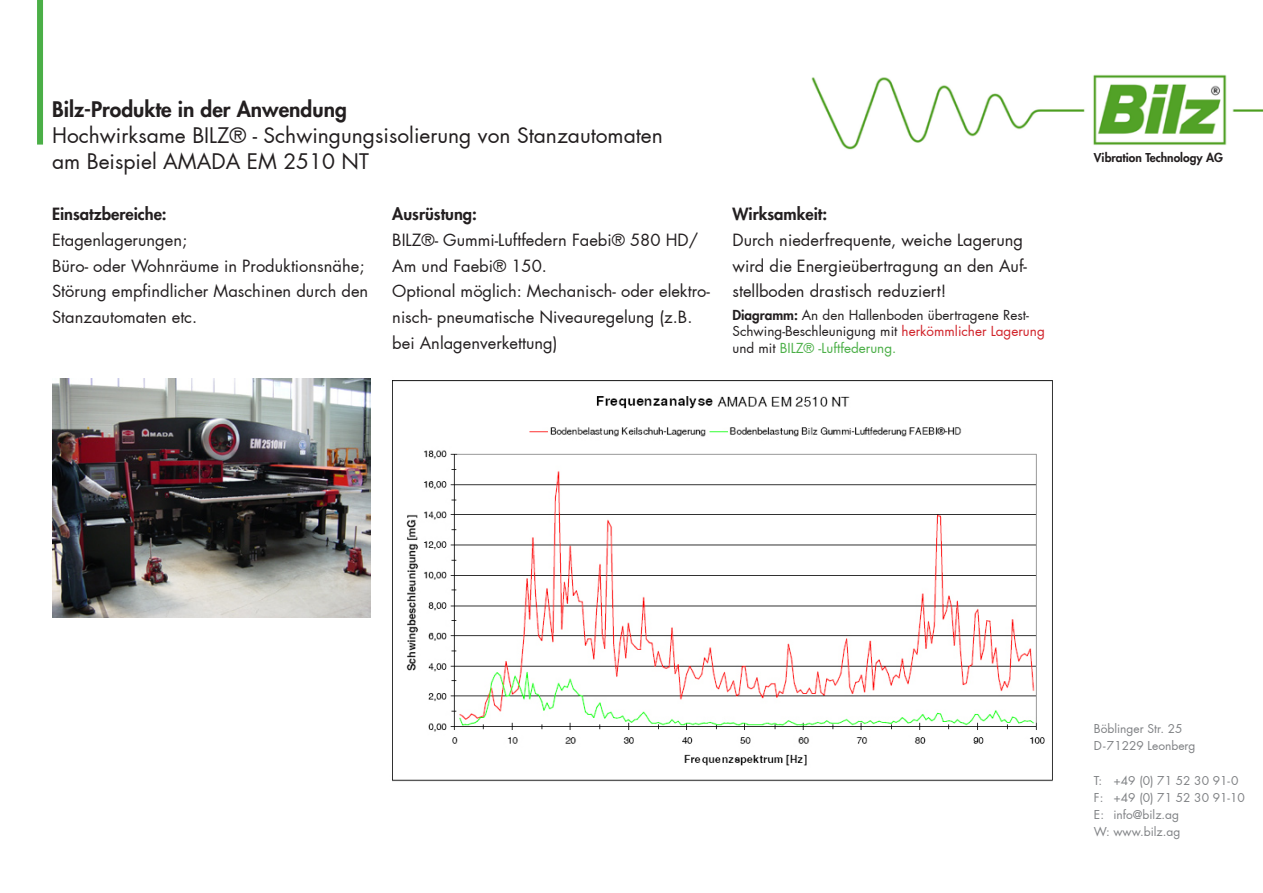
<style>
.page{position:relative;width:1263px;height:893px;background:#fff}
.page>*{position:absolute;margin:0;border:0;box-sizing:border-box;transform-origin:0 0}
.t1{font:21px "Futura";color:#231f20}
.t2{font:800 21px "Futura";color:#231f20}
.t3{font:16.5px/26px "Futura";color:#231f20}
.t4{font:800 16.5px "Futura";color:#231f20}
.t5{font:13.5px/16.5px "Futura";color:#231f20}
.t6{font:13.5px "Futura";color:#4baf47}
.t7{font:12px "Futura";color:#808285}
.t8{font:800 12px "Futura";color:#231f20}
.s1{font-weight:800}
.s2{color:#d1232a}
.s3{color:#231f20}
</style>
<div class="page">
<div style="left:37px;top:0;width:6px;height:145px;background:#4baf47"></div>
<img style="left:811px;top:74px;width:452px;height:76px">
<img style="left:392px;top:380px;width:661px;height:402px">
<img style="left:52px;top:378px;width:319px;height:239px">
<p class="t2" style="left:52px;top:96px;width:296px">Bilz-Produkte in der Anwendung</p>
<p class="t1" style="left:52px;top:122px;width:612px">Hochwirksame BILZ® - Schwingungsisolierung von Stanzautomaten</p>
<p class="t1" style="left:52px;top:148px;width:318px">am Beispiel AMADA EM 2510 NT</p>
<p class="t4" style="left:52px;top:203px;width:116px">Einsatzbereiche:</p>
<p class="t3" style="left:52px;top:227px;width:137px">Etagenlagerungen;</p>
<p class="t3" style="left:52px;top:253px;width:314px">Büro- oder Wohnräume in Produktionsnähe;</p>
<p class="t3" style="left:52px;top:279px;width:318px">Störung empfindlicher Maschinen durch den<br>Stanzautomaten etc.</p>
<p class="t4" style="left:392px;top:203px;width:86px">Ausrüstung:</p>
<p class="t3" style="left:392px;top:227px;width:307px">BILZ®- Gummi-Luftfedern Faebi® 580 HD/<br>Am und Faebi® 150.</p>
<p class="t3" style="left:392px;top:279px;width:319px">Optional möglich: Mechanisch- oder elektro&shy;nisch- pneumatische Niveauregelung (z.B. bei Anlagenverkettung)</p>
<p class="t4" style="left:732px;top:203px;width:96px">Wirksamkeit:</p>
<p class="t3" style="left:732px;top:227px;width:296px">Durch niederfrequente, weiche Lagerung wird die Energieübertragung an den Auf&shy;stellboden drastisch reduziert!</p>
<p class="t5" style="left:732px;top:307px;width:314px"><span class="s1">Diagramm:</span> An den Hallenboden übertragene Rest-<br>Schwing-Beschleunigung mit <span class="s2">herkömmlicher Lagerung</span></p>
<p class="t6" style="left:732px;top:339px;width:165px"><span class="s3">und mit</span> BILZ® -Luftfederung.</p>
<p class="t8" style="left:1094px;top:150px;width:131px">Vibration Technology AG</p>
<p class="t7" style="left:1094px;top:721px;width:90px">Böblinger Str. 25</p>
<p class="t7" style="left:1094px;top:738px;width:103px">D-71229 Leonberg</p>
<p class="t7" style="left:1094px;top:772px;width:146px">T: +49 (0) 71 52 30 91-0</p>
<p class="t7" style="left:1094px;top:790px;width:152px">F: +49 (0) 71 52 30 91-10</p>
<p class="t7" style="left:1094px;top:807px;width:87px">E: info@bilz.ag</p>
<p class="t7" style="left:1094px;top:824px;width:88px">W: www.bilz.ag</p>
</div>
